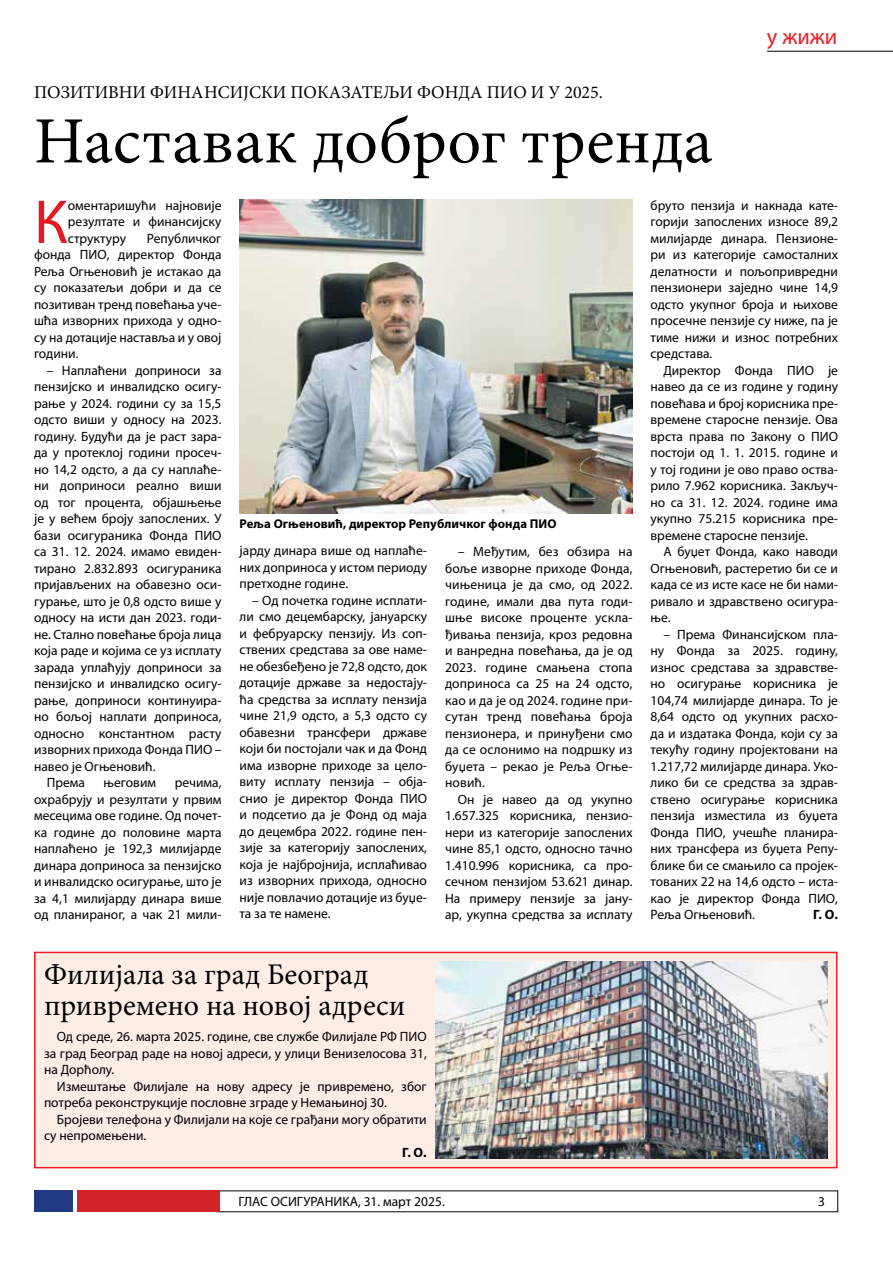
<style>
.page{position:relative;width:893px;height:1263px;background:#fff}
.page>*{position:absolute;margin:0;border:0;box-sizing:border-box;transform-origin:0 0}
.t1{font:66px "Minion Pro";letter-spacing:.01em;color:#000}
.t2{font:62.4px "Myriad Pro";color:#e11b22}
.t3{font:30px/31px "Minion Pro";color:#000}
.t4{font:22.5px "Myriad Pro";color:#ed1d24}
.t5{font:18px "Minion Pro";color:#000}
.t6{font:13.5px/16.5px "Myriad Pro";color:#000;text-align:justify}
.t7{font:700 13.5px "Myriad Pro";color:#000}
.t8{font:700 12.75px "Myriad Pro";letter-spacing:.005em;color:#000}
</style>
<div class="page">
<div style="left:35px;top:952px;width:802px;height:216px;background:#feede5"></div>
<div style="left:34px;top:952px;width:803px;height:216px;border:2px solid #ed1d24"></div>
<hr style="left:767px;top:51px;width:126px;height:1px;background:#000">
<div style="left:34px;top:1191px;width:38px;height:21px;background:#223983"></div>
<div style="left:77px;top:1191px;width:142px;height:21px;background:#d2232a"></div>
<img style="left:436px;top:962px;width:391px;height:196px">
<img style="left:239px;top:200px;width:393px;height:313px">
<h3 class="t5" style="left:34px;top:80px;width:570px">ПОЗИТИВНИ ФИНАНСИЈСКИ ПОКАЗАТЕЉИ ФОНДА ПИО И У 2025.</h3>
<h1 class="t1" style="left:34px;top:97px;width:680px">Наставак доброг тренда</h1>
<h3 class="t4" style="left:767px;top:23px;width:72px">у жижи</h3>
<h2 class="t2" style="left:34px;top:183px;width:35px">К</h2>
<p class="t6" style="left:68px;top:197px;width:155px">оментаришући најновије резултате и финансијску структуру</p>
<p class="t6" style="left:34px;top:230px;width:189px;text-indent:113px">Републичког фонда ПИО, директор Фонда Реља Огњеновић је истакао да су показатељи добри и да се позитиван тренд повећања уче&shy;шћа изворних прихода у одно&shy;су на дотације наставља и у овој години.</p>
<p class="t6" style="left:47px;top:362px;width:176px">– Наплаћени доприноси за</p>
<p class="t6" style="left:34px;top:378px;width:188px">пензијско и инвалидско осигу-</p>
<p class="t6" style="left:34px;top:395px;width:189px">рање у 2024. години су за 15,5</p>
<p class="t6" style="left:34px;top:411px;width:189px">одсто виши у односу на 2023.</p>
<p class="t6" style="left:34px;top:428px;width:188px">годину. Будући да је раст зара-</p>
<p class="t6" style="left:34px;top:444px;width:188px">да у протеклој години просеч-</p>
<p class="t6" style="left:34px;top:461px;width:188px">но 14,2 одсто, а да су наплаће-</p>
<p class="t6" style="left:34px;top:477px;width:189px">ни доприноси реално виши</p>
<p class="t6" style="left:34px;top:494px;width:189px">од тог процента, објашњење</p>
<p class="t6" style="left:34px;top:510px;width:189px">је у већем броју запослених. У</p>
<p class="t6" style="left:34px;top:527px;width:189px">бази осигураника Фонда ПИО</p>
<p class="t6" style="left:34px;top:543px;width:188px">са 31. 12. 2024. имамо евиден-</p>
<p class="t6" style="left:34px;top:560px;width:189px">тирано 2.832.893 осигураника</p>
<p class="t6" style="left:34px;top:576px;width:188px">пријављених на обавезно оси-</p>
<p class="t6" style="left:34px;top:593px;width:189px">гурање, што је 0,8 одсто више у</p>
<p class="t6" style="left:34px;top:609px;width:188px">односу на исти дан 2023. годи-</p>
<p class="t6" style="left:34px;top:626px;width:189px">не. Стално повећање броја лица</p>
<p class="t6" style="left:34px;top:642px;width:189px">која раде и којима се уз исплату</p>
<p class="t6" style="left:34px;top:659px;width:189px">зарада уплаћују доприноси за</p>
<p class="t6" style="left:34px;top:675px;width:188px">пензијско и инвалидско осигу-</p>
<p class="t6" style="left:34px;top:692px;width:188px">рање, доприноси континуира-</p>
<p class="t6" style="left:34px;top:708px;width:189px">но бољој наплати доприноса,</p>
<p class="t6" style="left:34px;top:725px;width:189px">односно константном расту</p>
<p class="t6" style="left:34px;top:741px;width:189px">изворних прихода Фонда ПИО –</p>
<p class="t6" style="left:34px;top:758px;width:123px">навео је Огњеновић.</p>
<p class="t6" style="left:47px;top:774px;width:40px">Према</p>
<p class="t6" style="left:104px;top:774px;width:54px">његовим</p>
<p class="t6" style="left:34px;top:774px;width:189px;text-indent:141px">речима, охрабрују и резултати у првим месецима ове године. Од почет&shy;ка године до половине марта наплаћено је 192,3 милијардe динара доприноса за пензијско и инвалидско осигурање, што је за 4,1 милијарду динара више од планираног, а чак 21 мили-</p>
<p class="t8" style="left:239px;top:516px;width:319px">Реља Огњеновић, директор Републичког фонда ПИО</p>
<p class="t6" style="left:240px;top:542px;width:189px">јарду динара више од наплаће&shy;них доприноса у истом периоду претходне године.</p>
<p class="t6" style="left:240px;top:592px;width:189px;text-indent:13px">– Од почетка године исплати&shy;ли смо децембарску, јануарску и фебруарску пензију. Из соп&shy;ствених средстава за ове наме&shy;не обезбеђено је 72,8 одсто, док дотације државе за недостају&shy;ћа средства за исплату пензија чине 21,9 одсто, а 5,3 одсто су обавезни трансфери државе који би постојали чак и да Фонд има изворне приходе за цело&shy;виту исплату пензија – обја&shy;снио је директор Фонда ПИО и подсетио да је Фонд од маја до децембра 2022. године пен&shy;зије за категорију запослених, која је најбројнија, исплаћивао из изворних прихода, односно није повлачио дотације из буџе&shy;та за те намене.</p>
<p class="t6" style="left:445px;top:543px;width:189px;text-indent:13px">– Међутим, без обзира на боље изворне приходе Фонда, чињеница је да смо, од 2022. године, имали два пута годи&shy;шње високе проценте ускла&shy;ђивања пензија, кроз редовна и ванредна повећања, да је од 2023. године смањена стопа доприноса са 25 на 24 одсто, као и да је од 2024. године при&shy;сутан тренд повећања броја пензионера, и принуђени смо да се ослонимо на подршку из буџета – рекао је Реља Огње&shy;новић.</p>
<p class="t6" style="left:445px;top:791px;width:189px;text-indent:13px">Он је навео да од укупно 1.657.325 корисника, пензио&shy;нери из категорије запослених чине 85,1 одсто, односно тачно 1.410.996 корисника, са про&shy;сечном пензијом 53.621 динар.<br>На примеру пензије за јану&shy;ар, укупна средства за исплату</p>
<h3 class="t3" style="left:44px;top:958px;width:363px">Филијала за град Београд привремено на новој адреси</h3>
<p class="t6" style="left:44px;top:1028px;width:384px;text-indent:13px">Од среде, 26. марта 2025. године, све службе Филијале РФ ПИО за град Београд раде на новој адреси, у улици Венизелосова 31, на Дорћолу.</p>
<p class="t6" style="left:44px;top:1078px;width:384px;text-indent:13px">Измештање Филијале на нову адресу је привремено, због потреба реконструкције пословне зграде у Немањиној 30.</p>
<p class="t6" style="left:44px;top:1111px;width:384px;text-indent:13px">Бројеви телефона у Филијали на које се грађани могу обратити су непромењени.</p>
<p class="t7" style="left:402px;top:1143px;width:26px">Г. О.</p>
<p class="t6" style="left:651px;top:197px;width:189px">бруто пензија и накнада кате&shy;горији запослених износе 89,2 милијарде динара. Пензионе&shy;ри из категорије самосталних делатности и пољопривредни пензионери заједно чине 14,9 одсто укупног броја и њихове просечне пензије су ниже, па је тиме нижи и износ потребних средстава.</p>
<p class="t6" style="left:651px;top:362px;width:189px;text-indent:13px">Директор Фонда ПИО је навео да се из године у годину повећава и број корисника пре&shy;времене старосне пензије. Ова врста права по Закону о ПИО постоји од 1. 1. 2015. године и у тој години је ово право оства&shy;рило 7.962 корисника. Закључ&shy;но са 31. 12. 2024. године има укупно 75.215 корисника пре&shy;времене старосне пензије.</p>
<p class="t6" style="left:651px;top:543px;width:189px;text-indent:13px">А буџет Фонда, како наводи Огњеновић, растеретио би се и када се из исте касе не би нами&shy;ривало и здравствено осигура&shy;ње.</p>
<p class="t6" style="left:651px;top:626px;width:189px;text-indent:13px">– Према Финансијском пла&shy;ну Фонда за 2025. годину, износ средстава за здравстве&shy;но осигурање корисника је 104,74 милијарде динара. То је 8,64 одсто од укупних расхо&shy;да и издатака Фонда, који су за текућу годину пројектовани на 1.217,72 милијардe динара. Уко&shy;лико би се средства за здрав&shy;ствено осигурање корисника пензија изместила из буџета Фонда ПИО, учешће планира&shy;них трансфера из буџета Репу&shy;блике би се смањило са пројек&shy;тованих 22 на 14,6 одсто – иста&shy;као је директор Фонда ПИО, Реља Огњеновић.</p>
<p class="t7" style="left:813px;top:906px;width:26px">Г. О.</p>
<p class="t6" style="left:239px;top:1193px;width:208px">ГЛАС ОСИГУРАНИКА, 31. март 2025.</p>
<p class="t6" style="left:818px;top:1193px;width:8px">3</p>
</div>
